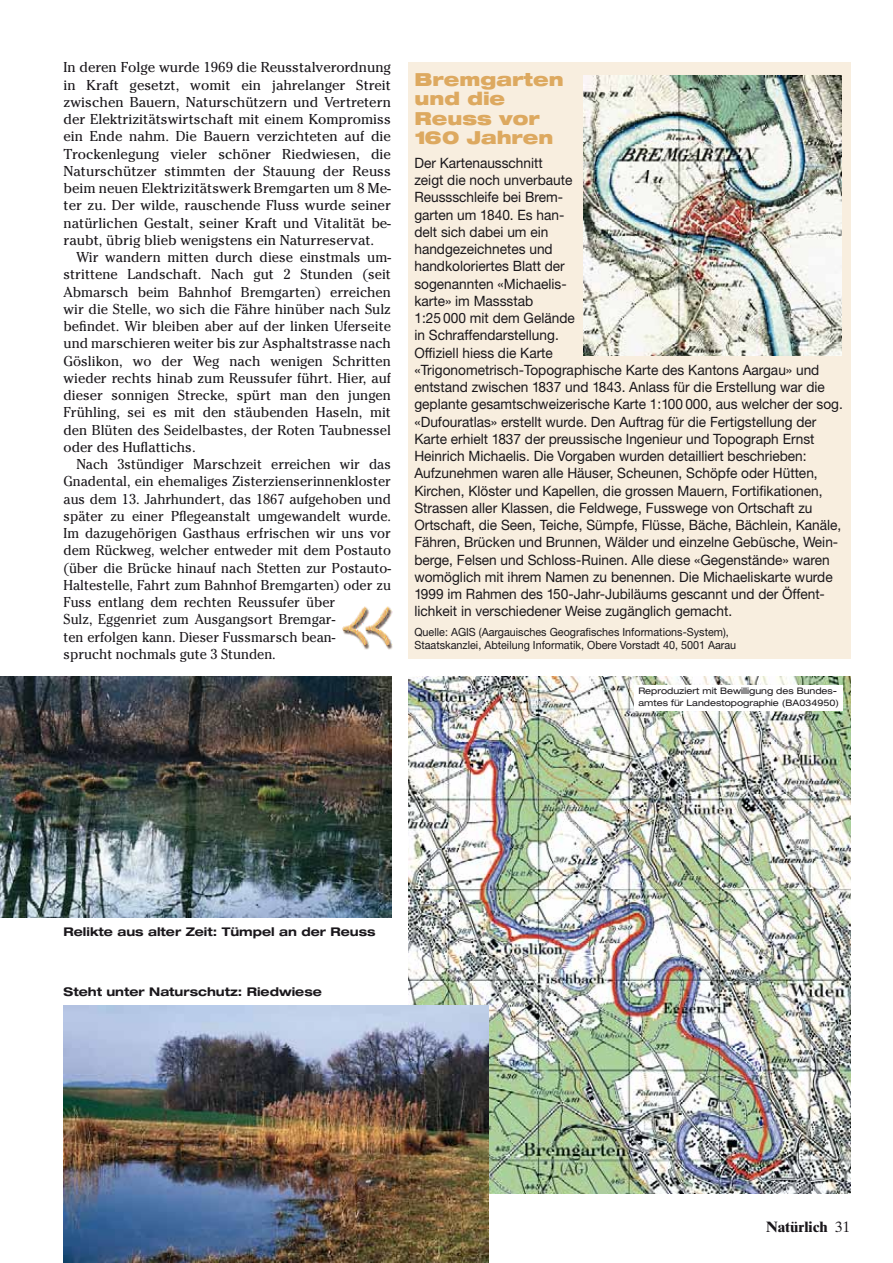
<style>
.page{position:relative;width:893px;height:1263px;background:#fff}
.page>*{position:absolute;margin:0;border:0;box-sizing:border-box;transform-origin:0 0}
.t1{font:900 expanded 18px/19.5px "Helvetica Neue";color:#dda960}
.t2{font:700 15px "Times Ten";color:#1a171b}
.t3{font:14.25px/17.2px "Helvetica Neue";color:#1a171b;scale:.96 1}
.t4{font:14.25px/17.2px "Cheltenham";color:#1a171b;text-align:justify}
.t5{font:14.25px/17.2px "Cheltenham";color:#1a171b;scale:.96 1}
.t6{font:700 expanded 12px "Helvetica Neue";color:#1a171b}
.t7{font:11.25px/13.5px "Helvetica Neue";color:#1a171b;scale:.96 1}
.t8{font:expanded 9px/12px "Helvetica Neue";color:#1a171b}
.s1{font-weight:400}
</style>
<div class="page">
<div style="left:408px;top:62px;width:442px;height:597px;background:#f8eedf"></div>
<img style="left:584px;top:75px;width:258px;height:281px">
<img style="left:0;top:676px;width:391px;height:242px">
<img style="left:408px;top:676px;width:442px;height:518px">
<img style="left:64px;top:1006px;width:425px;height:257px">
<img style="left:342px;top:606px;width:51px;height:44px">
<div style="left:634px;top:685px;width:208px;height:26px;background:#fff"></div>
<p class="t4" style="left:64px;top:60px;width:329px">In deren Folge wurde 1969 die Reusstalverordnung in Kraft gesetzt, womit ein jahrelanger Streit zwischen Bauern, Naturschützern und Vertretern der Elektrizitätswirtschaft mit einem Kompromiss ein Ende nahm. Die Bauern verzichteten auf die Trockenlegung vieler schöner Riedwiesen, die Naturschützer stimmten der Stauung der Reuss beim neuen Elektrizitätswerk Bremgarten um 8 Me&shy;ter zu. Der wilde, rauschende Fluss wurde seiner natürlichen Gestalt, seiner Kraft und Vitalität be&shy;raubt, übrig blieb wenigstens ein Naturreservat.</p>
<p class="t4" style="left:64px;top:250px;width:329px;text-indent:13px">Wir wandern mitten durch diese einstmals um&shy;strittene Landschaft. Nach gut 2 Stunden (seit Abmarsch beim Bahnhof Bremgarten) erreichen wir die Stelle, wo sich die Fähre hinüber nach Sulz befindet. Wir bleiben aber auf der linken Uferseite und marschieren weiter bis zur Asphaltstrasse nach Göslikon, wo der Weg nach wenigen Schritten wieder rechts hinab zum Reussufer führt. Hier, auf dieser sonnigen Strecke, spürt man den jungen Frühling, sei es mit den stäubenden Haseln, mit den Blüten des Seidelbastes, der Roten Taubnessel oder des Huflattichs.</p>
<p class="t5" style="left:64px;top:457px;width:343px;text-indent:13px">Nach 3stündiger Marschzeit erreichen wir das Gnadental, ein ehemaliges Zisterzienserinnenkloster aus dem 13. Jahrhundert, das 1867 aufgehoben und später zu einer Pflegeanstalt umgewandelt wurde.<br>Im dazugehörigen Gasthaus erfrischen wir uns vor dem Rückweg, welcher entweder mit dem Postauto (über die Brücke hinauf nach Stetten zur Postauto-Haltestelle, Fahrt zum Bahnhof Bremgarten) oder zu Fuss entlang dem rechten Reussufer über<br>Sulz, Eggenriet zum Ausgangsort Bremgar-<br>ten erfolgen kann. Dieser Fussmarsch bean-<br>sprucht nochmals gute 3 Stunden.</p>
<p class="t1" style="left:414px;top:71px;width:151px">Bremgarten und die<br>Reuss vor<br>160 Jahren</p>
<p class="t3" style="left:414px;top:156px;width:448px">Der Kartenausschnitt<br>zeigt die noch unverbaute<br>Reussschleife bei Brem-<br>garten um 1840. Es han-<br>delt sich dabei um ein<br>handgezeichnetes und<br>handkoloriertes Blatt der<br>sogenannten «Michaelis-<br>karte» im Massstab<br>1:25 000 mit dem Gelände<br>in Schraffendarstellung.<br>Offiziell hiess die Karte<br>«Trigonometrisch-Topographische Karte des Kantons Aargau» und entstand zwischen 1837 und 1843. Anlass für die Erstellung war die geplante gesamtschweizerische Karte 1:100 000, aus welcher der sog. «Dufouratlas» erstellt wurde. Den Auftrag für die Fertigstellung der Karte erhielt 1837 der preussische Ingenieur und Topograph Ernst Heinrich Michaelis. Die Vorgaben wurden detailliert beschrieben:<br>Aufzunehmen waren alle Häuser, Scheunen, Schöpfe oder Hütten, Kirchen, Klöster und Kapellen, die grossen Mauern, Fortifikationen, Strassen aller Klassen, die Feldwege, Fusswege von Ortschaft zu Ortschaft, die Seen, Teiche, Sümpfe, Flüsse, Bäche, Bächlein, Kanäle, Fähren, Brücken und Brunnen, Wälder und einzelne Gebüsche, Wein&shy;berge, Felsen und Schloss-Ruinen. Alle diese «Gegenstände» waren womöglich mit ihrem Namen zu benennen. Die Michaeliskarte wurde 1999 im Rahmen des 150-Jahr-Jubiläums gescannt und der Öffent&shy;lichkeit in verschiedener Weise zugänglich gemacht.</p>
<p class="t7" style="left:414px;top:626px;width:337px">Quelle: AGIS (Aargauisches Geografisches Informations-System),<br>Staatskanzlei, Abteilung Informatik, Obere Vorstadt 40, 5001 Aarau</p>
<p class="t8" style="left:638px;top:686px;width:202px">Reproduziert mit Bewilligung des Bundes&shy;amtes für Landestopographie (BA034950)</p>
<p class="t6" style="left:64px;top:927px;width:314px">Relikte aus alter Zeit: Tümpel an der Reuss</p>
<p class="t6" style="left:64px;top:987px;width:260px">Steht unter Naturschutz: Riedwiese</p>
<p class="t2" style="left:766px;top:1221px;width:86px">Natürlich <span class="s1">31</span></p>
</div>
